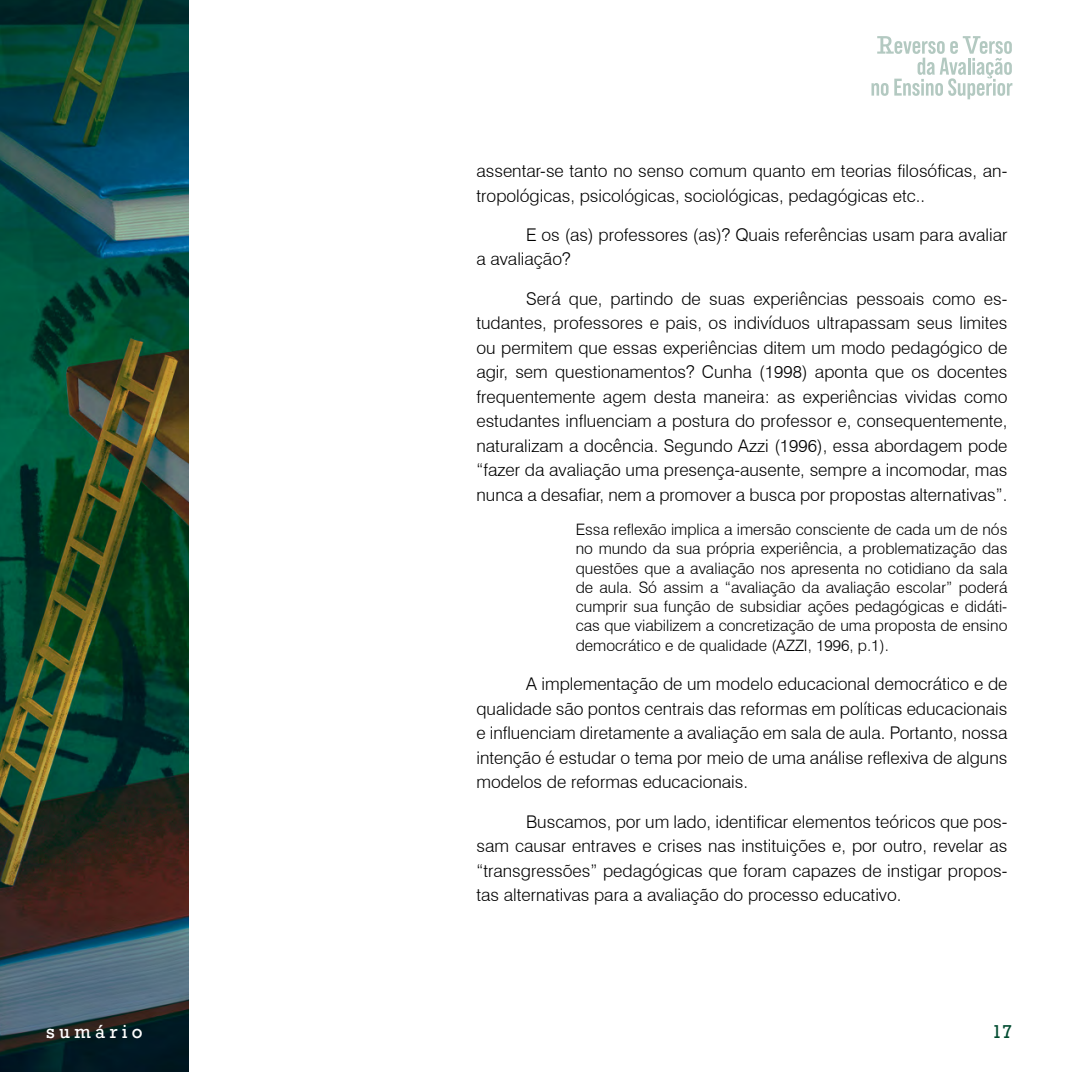
<style>
.page{position:relative;width:1072px;height:1072px;background:#fff}
.page>*{position:absolute;margin:0;border:0;box-sizing:border-box;transform-origin:0 0}
.t1{font:300 17.5px/24.5px "Swiss 721 BT";color:#000;text-align:justify}
.t2{font:17.5px "Rockwell";letter-spacing:.25em;color:#fff}
.t3{font:17.5px "Rockwell";color:#004b30}
.t4{font:300 15.75px/19.2px "Swiss 721 BT";color:#000;text-align:justify}
</style>
<div class="page">
<img style="left:0;top:0;width:189px;height:1071px">
<svg style="left:871px;top:36px;width:141px;height:63px"></svg>
<p class="t1" style="left:476px;top:158px;width:532px">assentar-se tanto no senso comum quanto em teorias filosóficas, an&shy;tropológicas, psicológicas, sociológicas, pedagógicas etc..</p>
<p class="t1" style="left:476px;top:222px;width:532px;text-indent:50px">E os (as) professores (as)? Quais referências usam para avaliar a avaliação?</p>
<p class="t1" style="left:476px;top:286px;width:532px;text-indent:50px">Será que, partindo de suas experiências pessoais como es&shy;tudantes, professores e pais, os indivíduos ultrapassam seus limites ou permitem que essas experiências ditem um modo pedagógico de agir, sem questionamentos? Cunha (1998) aponta que os docentes frequentemente agem desta maneira: as experiências vividas como estudantes influenciam a postura do professor e, consequentemente, naturalizam a docência. Segundo Azzi (1996), essa abordagem pode “fazer da avaliação uma presença-ausente, sempre a incomodar, mas nunca a desafiar, nem a promover a busca por propostas alternativas”.</p>
<p class="t4" style="left:575px;top:520px;width:433px">Essa reflexão implica a imersão consciente de cada um de nós no mundo da sua própria experiência, a problematização das questões que a avaliação nos apresenta no cotidiano da sala de aula. Só assim a “avaliação da avaliação escolar” poderá cumprir sua função de subsidiar ações pedagógicas e didáti&shy;cas que viabilizem a concretização de uma proposta de ensino democrático e de qualidade (AZZI, 1996, p.1).</p>
<p class="t1" style="left:476px;top:671px;width:532px;text-indent:50px">A implementação de um modelo educacional democrático e de qualidade são pontos centrais das reformas em políticas educacionais e influenciam diretamente a avaliação em sala de aula. Portanto, nossa intenção é estudar o tema por meio de uma análise reflexiva de alguns modelos de reformas educacionais.</p>
<p class="t1" style="left:476px;top:809px;width:532px;text-indent:50px">Buscamos, por um lado, identificar elementos teóricos que pos&shy;sam causar entraves e crises nas instituições e, por outro, revelar as “transgressões” pedagógicas que foram capazes de instigar propos&shy;tas alternativas para a avaliação do processo educativo.</p>
<p class="t2" style="left:46px;top:1020px;width:98px">sumário</p>
<p class="t3" style="left:991px;top:1020px;width:22px">17</p>
</div>
